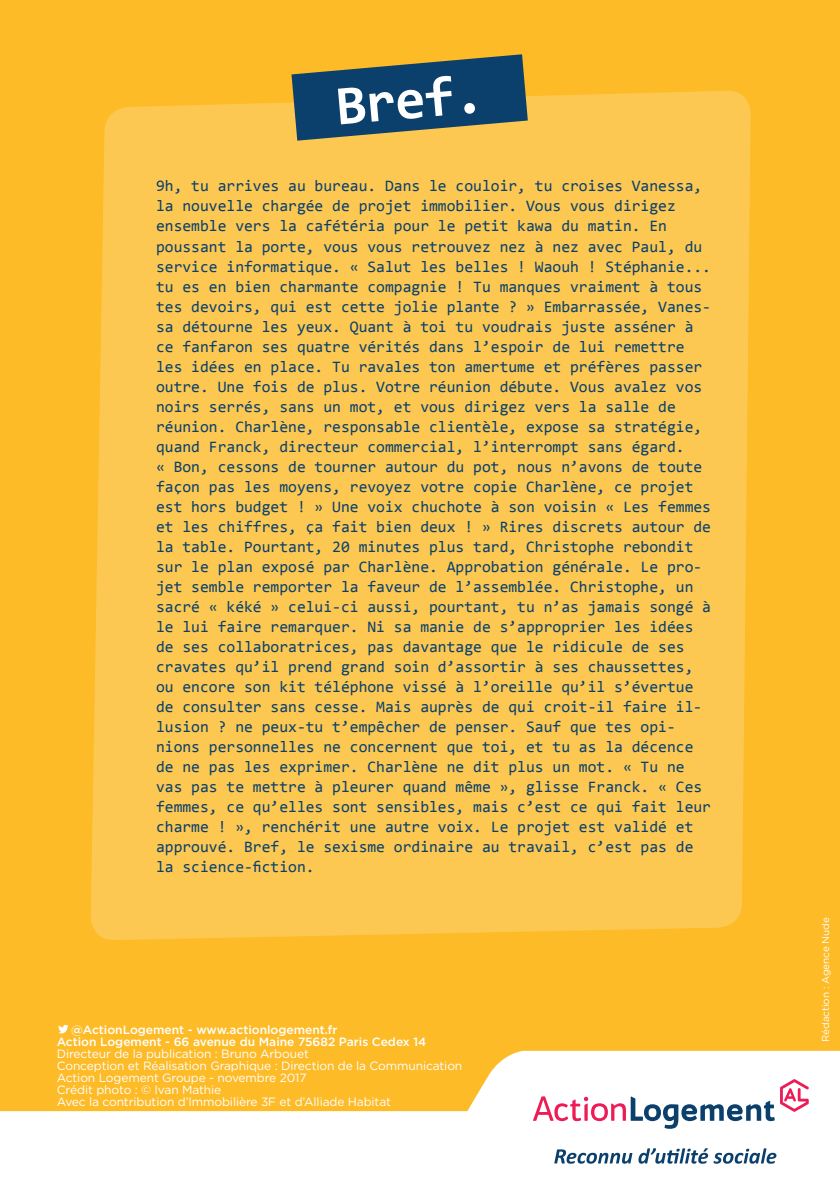
<style>
.page{position:relative;width:840px;height:1191px;background:#fff}
.page>*{position:absolute;margin:0;border:0;box-sizing:border-box;transform-origin:0 0}
.t1{font:700 56px "Consolas";color:#fff}
.t2{font:16px/20px "Consolas";color:#0b406d}
.t3{font:12px "Gotham";letter-spacing:-.01em;color:#fff}
.t4{font:500 12px "Gotham";color:#fff}
.t5{font:10px "Gotham";letter-spacing:-.01em;color:#fff}
</style>
<div class="page">
<div style="left:0;top:0;width:839px;height:1191px;background:#fdbb28"></div>
<div style="left:91px;top:91px;width:659px;height:849px;background:#fdc852"></div>
<svg style="left:291px;top:54px;width:236px;height:87px;background:#476060"></svg>
<svg style="left:0;top:1050px;width:839px;height:141px;fill:#fff"></svg>
<svg style="left:554px;top:1148px;width:222px;height:15px;background:#a4b8c8"></svg>
<svg style="left:532px;top:1079px;width:276px;height:49px;background:#e3d9e2"></svg>
<svg style="left:58px;top:1024px;width:10px;height:9px"></svg>
<p class="t1" style="left:332px;top:71px;width:150px;rotate:-5deg">Bref.</p>
<p class="t2" style="left:156px;top:176px;width:556px">9h, tu arrives au bureau. Dans le couloir, tu croises Vanessa, la nouvelle chargée de projet immobilier. Vous vous dirigez ensemble vers la cafétéria pour le petit kawa du matin. En poussant la porte, vous vous retrouvez nez à nez avec Paul, du service informatique. « Salut les belles ! Waouh ! Stéphanie... tu es en bien charmante compagnie ! Tu manques vraiment à tous tes devoirs, qui est cette jolie plante ? » Embarrassée, Vanes&shy;sa détourne les yeux. Quant à toi tu voudrais juste asséner à ce fanfaron ses quatre vérités dans l’espoir de lui remettre les idées en place. Tu ravales ton amertume et préfères passer outre. Une fois de plus. Votre réunion débute. Vous avalez vos noirs serrés, sans un mot, et vous dirigez vers la salle de réunion. Charlène, responsable clientèle, expose sa stratégie, quand Franck, directeur commercial, l’interrompt sans égard.<br>« Bon, cessons de tourner autour du pot, nous n’avons de toute façon pas les moyens, revoyez votre copie Charlène, ce projet est hors budget ! » Une voix chuchote à son voisin « Les femmes et les chiffres, ça fait bien deux ! » Rires discrets autour de la table. Pourtant, 20 minutes plus tard, Christophe rebondit sur le plan exposé par Charlène. Approbation générale. Le pro&shy;jet semble remporter la faveur de l’assemblée. Christophe, un sacré « kéké » celui-ci aussi, pourtant, tu n’as jamais songé à le lui faire remarquer. Ni sa manie de s’approprier les idées de ses collaboratrices, pas davantage que le ridicule de ses cravates qu’il prend grand soin d’assortir à ses chaussettes, ou encore son kit téléphone vissé à l’oreille qu’il s’évertue de consulter sans cesse. Mais auprès de qui croit-il faire il&shy;lusion ? ne peux-tu t’empêcher de penser. Sauf que tes opi&shy;nions personnelles ne concernent que toi, et tu as la décence de ne pas les exprimer. Charlène ne dit plus un mot. « Tu ne vas pas te mettre à pleurer quand même », glisse Franck. « Ces femmes, ce qu’elles sont sensibles, mais c’est ce qui fait leur charme ! », renchérit une autre voix. Le projet est validé et approuvé. Bref, le sexisme ordinaire au travail, c’est pas de la science-fiction.</p>
<p class="t4" style="left:71px;top:1022px;width:267px">@ActionLogement - www.actionlogement.fr</p>
<p class="t4" style="left:57px;top:1034px;width:371px">Action Logement - 66 avenue du Maine 75682 Paris Cedex 14</p>
<p class="t3" style="left:57px;top:1046px;width:253px">Directeur de la publication : Bruno Arbouet</p>
<p class="t3" style="left:57px;top:1058px;width:407px">Conception et Réalisation Graphique : Direction de la Communication</p>
<p class="t3" style="left:57px;top:1070px;width:251px">Action Logement Groupe - novembre 2017</p>
<p class="t3" style="left:57px;top:1082px;width:166px">Crédit photo : © Ivan Mathie</p>
<p class="t3" style="left:57px;top:1094px;width:335px">Avec la contribution d’Immobilière 3F et d’Alliade Habitat</p>
<p class="t5" style="left:819px;top:1041px;width:126px;rotate:-90deg">Rédaction : Agence Nude</p>
</div>
